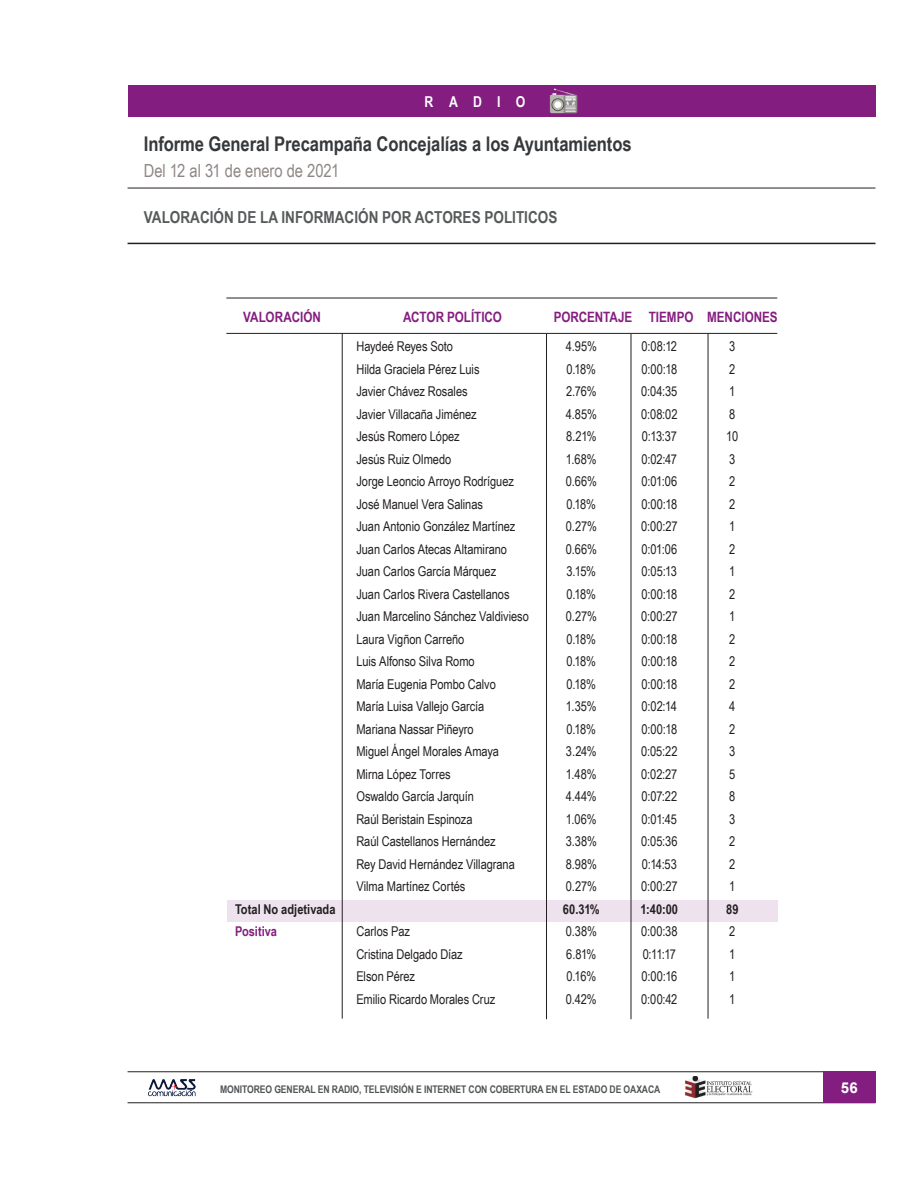
<style>
.page{position:relative;width:918px;height:1188px;background:#fff}
.page>*{position:absolute;margin:0;border:0;box-sizing:border-box;transform-origin:0 0}
.t1{font:700 20.25px "Arial Narrow";letter-spacing:-.005em;color:#36393c}
.t2{font:18px "Arial Narrow";letter-spacing:-.005em;color:#908785}
.t3{font:700 16.5px "Arial Narrow";color:#575a5b}
.t4{font:700 15px "Arial Narrow";letter-spacing:1.01em;color:#fff}
.t5{font:700 15px "Arial";color:#fff}
.t6{font:700 14.25px "Arial Narrow";color:#841d80}
.t7{font:13.5px "Arial Narrow";letter-spacing:-.005em;color:#231f20}
.t8{font:700 13.5px "Arial Narrow";color:#231f20}
.t9{font:700 13.5px "Arial Narrow";letter-spacing:-.005em;color:#841d80}
.t10{font:700 10.5px "Arial Narrow";letter-spacing:-.01em;color:#515456}
</style>
<div class="page">
<hr style="left:128px;top:1072px;width:747px;height:1px;background:#231f20">
<hr style="left:128px;top:1103px;width:747px;height:1px;background:#231f20">
<div style="left:823px;top:1072px;width:52px;height:31px;background:#841d80"></div>
<img style="left:148px;top:1079px;width:48px;height:18px">
<img style="left:684px;top:1077px;width:69px;height:22px">
<div style="left:227px;top:901px;width:551px;height:21px;background:#ede2ed"></div>
<hr style="left:128px;top:243px;width:747px;height:1px;background:#231f20">
<hr style="left:128px;top:188px;width:747px;height:1px;background:#231f20">
<div style="left:128px;top:85px;width:747px;height:31px;background:#841d80"></div>
<img style="left:549px;top:88px;width:29px;height:26px">
<hr style="left:226px;top:298px;width:551px;height:1px;background:#231f20">
<hr style="left:226px;top:333px;width:551px;height:1px;background:#231f20">
<hr style="left:631px;top:334px;width:1px;height:685px;background:#231f20">
<hr style="left:546px;top:334px;width:1px;height:685px;background:#231f20">
<hr style="left:708px;top:333px;width:1px;height:686px;background:#231f20">
<hr style="left:342px;top:333px;width:1px;height:686px;background:#231f20">
<p class="t4" style="left:425px;top:91px;width:102px">RADIO</p>
<h1 class="t1" style="left:144px;top:128px;width:489px">Informe General Precampaña Concejalías a los Ayuntamientos</h1>
<h2 class="t2" style="left:144px;top:158px;width:197px">Del 12 al 31 de enero de 2021</h2>
<p class="t3" style="left:144px;top:205px;width:415px">VALORACIÓN DE LA INFORMACIÓN POR ACTORES POLITICOS</p>
<p class="t6" style="left:243px;top:306px;width:79px">VALORACIÓN</p>
<p class="t6" style="left:403px;top:306px;width:100px">ACTOR POLÍTICO</p>
<p class="t6" style="left:554px;top:306px;width:226px">PORCENTAJE TIEMPO MENCIONES</p>
<p class="t7" style="left:356px;top:336px;width:98px">Haydeé Reyes Soto</p>
<p class="t7" style="left:566px;top:336px;width:33px">4.95%</p>
<p class="t7" style="left:642px;top:336px;width:37px">0:08:12</p>
<p class="t7" style="left:729px;top:336px;width:8px">3</p>
<p class="t7" style="left:356px;top:359px;width:125px">Hilda Graciela Pérez Luis</p>
<p class="t7" style="left:567px;top:359px;width:31px">0.18%</p>
<p class="t7" style="left:641px;top:359px;width:37px">0:00:18</p>
<p class="t7" style="left:729px;top:359px;width:8px">2</p>
<p class="t7" style="left:356px;top:381px;width:113px">Javier Chávez Rosales</p>
<p class="t7" style="left:566px;top:381px;width:32px">2.76%</p>
<p class="t7" style="left:641px;top:381px;width:38px">0:04:35</p>
<p class="t7" style="left:729px;top:381px;width:8px">1</p>
<p class="t7" style="left:356px;top:404px;width:122px">Javier Villacaña Jiménez</p>
<p class="t7" style="left:566px;top:404px;width:33px">4.85%</p>
<p class="t7" style="left:641px;top:404px;width:38px">0:08:02</p>
<p class="t7" style="left:729px;top:404px;width:8px">8</p>
<p class="t7" style="left:356px;top:426px;width:105px">Jesús Romero López</p>
<p class="t7" style="left:566px;top:426px;width:32px">8.21%</p>
<p class="t7" style="left:642px;top:426px;width:36px">0:13:37</p>
<p class="t7" style="left:726px;top:426px;width:13px">10</p>
<p class="t7" style="left:356px;top:449px;width:96px">Jesús Ruiz Olmedo</p>
<p class="t7" style="left:566px;top:449px;width:32px">1.68%</p>
<p class="t7" style="left:642px;top:449px;width:37px">0:02:47</p>
<p class="t7" style="left:729px;top:449px;width:8px">3</p>
<p class="t7" style="left:356px;top:471px;width:159px">Jorge Leoncio Arroyo Rodríguez</p>
<p class="t7" style="left:566px;top:471px;width:33px">0.66%</p>
<p class="t7" style="left:641px;top:471px;width:37px">0:01:06</p>
<p class="t7" style="left:729px;top:471px;width:8px">2</p>
<p class="t7" style="left:356px;top:494px;width:128px">José Manuel Vera Salinas</p>
<p class="t7" style="left:567px;top:494px;width:31px">0.18%</p>
<p class="t7" style="left:641px;top:494px;width:37px">0:00:18</p>
<p class="t7" style="left:729px;top:494px;width:8px">2</p>
<p class="t7" style="left:356px;top:516px;width:161px">Juan Antonio González Martínez</p>
<p class="t7" style="left:566px;top:516px;width:33px">0.27%</p>
<p class="t7" style="left:641px;top:516px;width:38px">0:00:27</p>
<p class="t7" style="left:729px;top:516px;width:8px">1</p>
<p class="t7" style="left:356px;top:539px;width:152px">Juan Carlos Atecas Altamirano</p>
<p class="t7" style="left:566px;top:539px;width:33px">0.66%</p>
<p class="t7" style="left:641px;top:539px;width:37px">0:01:06</p>
<p class="t7" style="left:729px;top:539px;width:8px">2</p>
<p class="t7" style="left:356px;top:561px;width:141px">Juan Carlos García Márquez</p>
<p class="t7" style="left:566px;top:561px;width:31px">3.15%</p>
<p class="t7" style="left:642px;top:561px;width:37px">0:05:13</p>
<p class="t7" style="left:729px;top:561px;width:8px">1</p>
<p class="t7" style="left:356px;top:584px;width:155px">Juan Carlos Rivera Castellanos</p>
<p class="t7" style="left:567px;top:584px;width:31px">0.18%</p>
<p class="t7" style="left:641px;top:584px;width:37px">0:00:18</p>
<p class="t7" style="left:729px;top:584px;width:8px">2</p>
<p class="t7" style="left:356px;top:606px;width:174px">Juan Marcelino Sánchez Valdivieso</p>
<p class="t7" style="left:566px;top:606px;width:33px">0.27%</p>
<p class="t7" style="left:641px;top:606px;width:38px">0:00:27</p>
<p class="t7" style="left:729px;top:606px;width:8px">1</p>
<p class="t7" style="left:356px;top:629px;width:110px">Laura Vigñon Carreño</p>
<p class="t7" style="left:567px;top:629px;width:31px">0.18%</p>
<p class="t7" style="left:641px;top:629px;width:37px">0:00:18</p>
<p class="t7" style="left:729px;top:629px;width:8px">2</p>
<p class="t7" style="left:356px;top:651px;width:120px">Luis Alfonso Silva Romo</p>
<p class="t7" style="left:567px;top:651px;width:31px">0.18%</p>
<p class="t7" style="left:641px;top:651px;width:37px">0:00:18</p>
<p class="t7" style="left:729px;top:651px;width:8px">2</p>
<p class="t7" style="left:356px;top:674px;width:141px">María Eugenia Pombo Calvo</p>
<p class="t7" style="left:567px;top:674px;width:31px">0.18%</p>
<p class="t7" style="left:641px;top:674px;width:37px">0:00:18</p>
<p class="t7" style="left:729px;top:674px;width:8px">2</p>
<p class="t7" style="left:356px;top:696px;width:129px">María Luisa Vallejo García</p>
<p class="t7" style="left:566px;top:696px;width:32px">1.35%</p>
<p class="t7" style="left:642px;top:696px;width:37px">0:02:14</p>
<p class="t7" style="left:729px;top:696px;width:8px">4</p>
<p class="t7" style="left:356px;top:719px;width:119px">Mariana Nassar Piñeyro</p>
<p class="t7" style="left:567px;top:719px;width:31px">0.18%</p>
<p class="t7" style="left:641px;top:719px;width:37px">0:00:18</p>
<p class="t7" style="left:729px;top:719px;width:8px">2</p>
<p class="t7" style="left:356px;top:741px;width:144px">Miguel Ángel Morales Amaya</p>
<p class="t7" style="left:566px;top:741px;width:32px">3.24%</p>
<p class="t7" style="left:641px;top:741px;width:38px">0:05:22</p>
<p class="t7" style="left:729px;top:741px;width:8px">3</p>
<p class="t7" style="left:356px;top:764px;width:96px">Mirna López Torres</p>
<p class="t7" style="left:566px;top:764px;width:32px">1.48%</p>
<p class="t7" style="left:641px;top:764px;width:38px">0:02:27</p>
<p class="t7" style="left:729px;top:764px;width:8px">5</p>
<p class="t7" style="left:356px;top:786px;width:119px">Oswaldo García Jarquín</p>
<p class="t7" style="left:566px;top:786px;width:32px">4.44%</p>
<p class="t7" style="left:641px;top:786px;width:37px">0:07:22</p>
<p class="t7" style="left:729px;top:786px;width:8px">8</p>
<p class="t7" style="left:356px;top:809px;width:118px">Raúl Beristain Espinoza</p>
<p class="t7" style="left:566px;top:809px;width:32px">1.06%</p>
<p class="t7" style="left:642px;top:809px;width:37px">0:01:45</p>
<p class="t7" style="left:729px;top:809px;width:8px">3</p>
<p class="t7" style="left:356px;top:831px;width:141px">Raúl Castellanos Hernández</p>
<p class="t7" style="left:566px;top:831px;width:33px">3.38%</p>
<p class="t7" style="left:641px;top:831px;width:38px">0:05:36</p>
<p class="t7" style="left:729px;top:831px;width:8px">2</p>
<p class="t7" style="left:356px;top:854px;width:160px">Rey David Hernández Villagrana</p>
<p class="t7" style="left:566px;top:854px;width:33px">8.98%</p>
<p class="t7" style="left:642px;top:854px;width:37px">0:14:53</p>
<p class="t7" style="left:729px;top:854px;width:8px">2</p>
<p class="t7" style="left:356px;top:876px;width:111px">Vilma Martínez Cortés</p>
<p class="t7" style="left:566px;top:876px;width:33px">0.27%</p>
<p class="t7" style="left:641px;top:876px;width:38px">0:00:27</p>
<p class="t7" style="left:729px;top:876px;width:8px">1</p>
<p class="t8" style="left:235px;top:899px;width:102px">Total No adjetivada</p>
<p class="t8" style="left:563px;top:899px;width:38px">60.31%</p>
<p class="t8" style="left:641px;top:899px;width:39px">1:40:00</p>
<p class="t8" style="left:726px;top:899px;width:14px">89</p>
<p class="t9" style="left:235px;top:921px;width:43px">Positiva</p>
<p class="t7" style="left:356px;top:921px;width:55px">Carlos Paz</p>
<p class="t7" style="left:566px;top:921px;width:33px">0.38%</p>
<p class="t7" style="left:641px;top:921px;width:38px">0:00:38</p>
<p class="t7" style="left:729px;top:921px;width:8px">2</p>
<p class="t7" style="left:356px;top:944px;width:108px">Cristina Delgado Díaz</p>
<p class="t7" style="left:566px;top:944px;width:32px">6.81%</p>
<p class="t7" style="left:643px;top:944px;width:35px">0:11:17</p>
<p class="t7" style="left:729px;top:944px;width:8px">1</p>
<p class="t7" style="left:356px;top:966px;width:60px">Elson Pérez</p>
<p class="t7" style="left:566px;top:966px;width:31px">0.16%</p>
<p class="t7" style="left:641px;top:966px;width:37px">0:00:16</p>
<p class="t7" style="left:729px;top:966px;width:8px">1</p>
<p class="t7" style="left:356px;top:989px;width:140px">Emilio Ricardo Morales Cruz</p>
<p class="t7" style="left:566px;top:989px;width:32px">0.42%</p>
<p class="t7" style="left:641px;top:989px;width:38px">0:00:42</p>
<p class="t7" style="left:729px;top:989px;width:8px">1</p>
<p class="t10" style="left:220px;top:1081px;width:442px">MONITOREO GENERAL EN RADIO, TELEVISIÓN E INTERNET CON COBERTURA EN EL ESTADO DE OAXACA</p>
<p class="t5" style="left:841px;top:1077px;width:18px">56</p>
</div>
